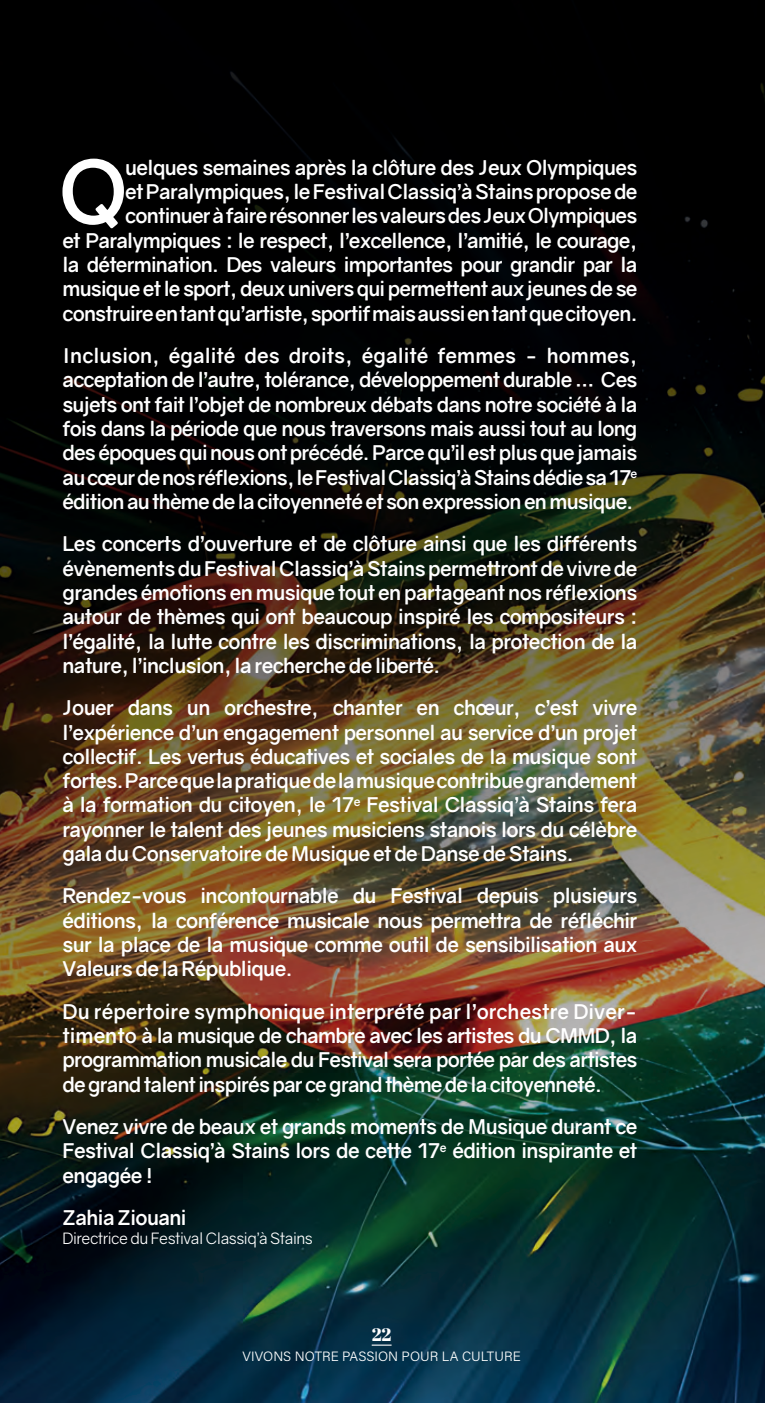
<style>
.page{position:relative;width:765px;height:1403px;background:#fff}
.page>*{position:absolute;margin:0;border:0;box-sizing:border-box;transform-origin:0 0}
.t1{font:700 86.62px "Gravity";color:#fff}
.t2{font:700 20.25px/24.3px "Gravity";letter-spacing:-.04em;color:#fff;text-align:justify}
.t3{font:18px "Abril Fatface";color:#fff}
.t4{font:15.75px "Gravity";letter-spacing:-.03em;color:#fff}
.t5{font:13.5px "Acumin Variable Concept";color:#fff}
</style>
<div class="page">
<img style="left:0;top:0;width:764px;height:1402px">
<svg style="left:371px;top:1344px;width:20px;height:1px"></svg>
<h1 class="t1" style="left:59px;top:138px;width:71px">Q</h1>
<p class="t2" style="left:62px;top:155px;width:576px;text-align:right">uelques semaines après la clôture des Jeux Olympiques<br>et Paralympiques, le Festival Classiq’à Stains propose de continuer à faire résonner les valeurs des Jeux Olympiques<br>et Paralympiques : le respect, l’excellence, l’amitié, le courage, la détermination. Des valeurs importantes pour grandir par la musique et le sport, deux univers qui permettent aux jeunes de se construire en tant qu’artiste, sportif mais aussi en tant que citoyen.</p>
<p class="t2" style="left:62px;top:344px;width:576px">Inclusion, égalité des droits, égalité femmes - hommes, acceptation de l’autre, tolérance, développement durable … Ces sujets ont fait l’objet de nombreux débats dans notre société à la fois dans la période que nous traversons mais aussi tout au long des époques qui nous ont précédé. Parce qu’il est plus que jamais au cœur de nos réflexions, le Festival Classiq’à Stains dédie sa 17<sup>e </sup>édition au thème de la citoyenneté et son expression en musique.</p>
<p class="t2" style="left:62px;top:532px;width:576px">Les concerts d’ouverture et de clôture ainsi que les différents évènements du Festival Classiq’à Stains permettront de vivre de grandes émotions en musique tout en partageant nos réflexions autour de thèmes qui ont beaucoup inspiré les compositeurs : l’égalité, la lutte contre les discriminations, la protection de la nature, l’inclusion, la recherche de liberté.</p>
<p class="t2" style="left:62px;top:695px;width:576px">Jouer dans un orchestre, chanter en chœur, c’est vivre l’expérience d’un engagement personnel au service d’un projet collectif. Les vertus éducatives et sociales de la musique sont fortes. Parce que la pratique de la musique contribue grandement à la formation du citoyen, le 17<sup>e</sup> Festival Classiq’à Stains fera rayonner le talent des jeunes musiciens stanois lors du célèbre gala du Conservatoire de Musique et de Danse de Stains.</p>
<p class="t2" style="left:62px;top:884px;width:576px">Rendez-vous incontournable du Festival depuis plusieurs éditions, la conférence musicale nous permettra de réfléchir sur la place de la musique comme outil de sensibilisation aux Valeurs de la République.</p>
<p class="t2" style="left:62px;top:999px;width:576px">Du répertoire symphonique interprété par l’orchestre Diver&shy;timento à la musique de chambre avec les artistes du CMMD, la programmation musicale du Festival sera portée par des artistes de grand talent inspirés par ce grand thème de la citoyenneté.</p>
<p class="t2" style="left:62px;top:1114px;width:576px">Venez vivre de beaux et grands moments de Musique durant ce Festival Classiq’à Stains lors de cette 17<sup>e</sup> édition inspirante et engagée !</p>
<p class="t2" style="left:62px;top:1205px;width:126px">Zahia Ziouani</p>
<p class="t4" style="left:62px;top:1228px;width:252px">Directrice du Festival Classiq’à Stains</p>
<p class="t3" style="left:371px;top:1321px;width:21px">22</p>
<p class="t5" style="left:242px;top:1346px;width:279px">VIVONS NOTRE PASSION POUR LA CULTURE</p>
</div>
